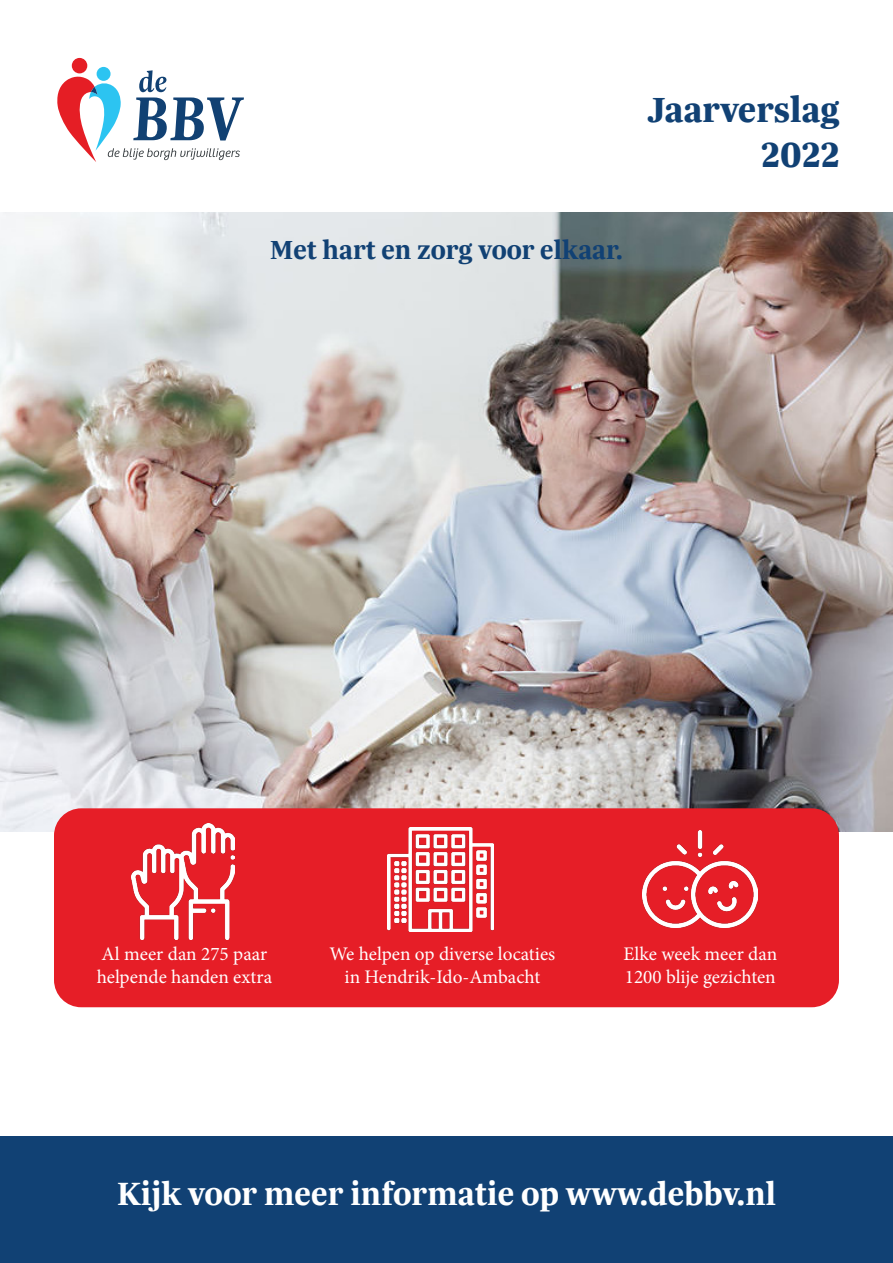
<style>
.page{position:relative;width:893px;height:1263px;background:#fff}
.page>*{position:absolute;margin:0;border:0;box-sizing:border-box;transform-origin:0 0}
.t1{font:800 37.5px "Trola";color:#114174}
.t2{font:700 34.65px "Trola";color:#fff}
.t3{font:700 28.05px "Trola";color:#114174}
.t4{font:19.2px "Minion Pro";color:#fff}
</style>
<div class="page">
<div style="left:97px;top:67px;width:14px;height:14px;background:#2cc4f1;border-radius:50%"></div>
<div style="left:72px;top:58px;width:15px;height:15px;background:#e51e25;border-radius:50%"></div>
<svg style="left:57px;top:70px;width:187px;height:92px"></svg>
<img style="left:0;top:213px;width:893px;height:618px">
<div style="left:0;top:1136px;width:893px;height:127px;background:#114174"></div>
<div style="left:54px;top:808px;width:785px;height:199px;background:#e61e27;border-radius:27px"></div>
<img style="left:132px;top:824px;width:103px;height:115px">
<img style="left:388px;top:827px;width:105px;height:104px">
<img style="left:643px;top:830px;width:115px;height:97px">
<p class="t1" style="left:647px;top:84px;width:194px">Jaarverslag</p>
<p class="t1" style="left:761px;top:129px;width:80px">2022</p>
<p class="t3" style="left:270px;top:231px;width:355px">Met hart en zorg voor elkaar.</p>
<p class="t4" style="left:102px;top:941px;width:167px">Al meer dan 275 paar</p>
<p class="t4" style="left:97px;top:964px;width:177px">helpende handen extra</p>
<p class="t4" style="left:329px;top:941px;width:227px">We helpen op diverse locaties</p>
<p class="t4" style="left:345px;top:964px;width:197px">in Hendrik-Ido-Ambacht</p>
<p class="t4" style="left:623px;top:941px;width:155px">Elke week meer dan</p>
<p class="t4" style="left:625px;top:964px;width:152px">1200 blije gezichten</p>
<p class="t2" style="left:117px;top:1170px;width:661px">Kijk voor meer informatie op www.debbv.nl</p>
</div>
